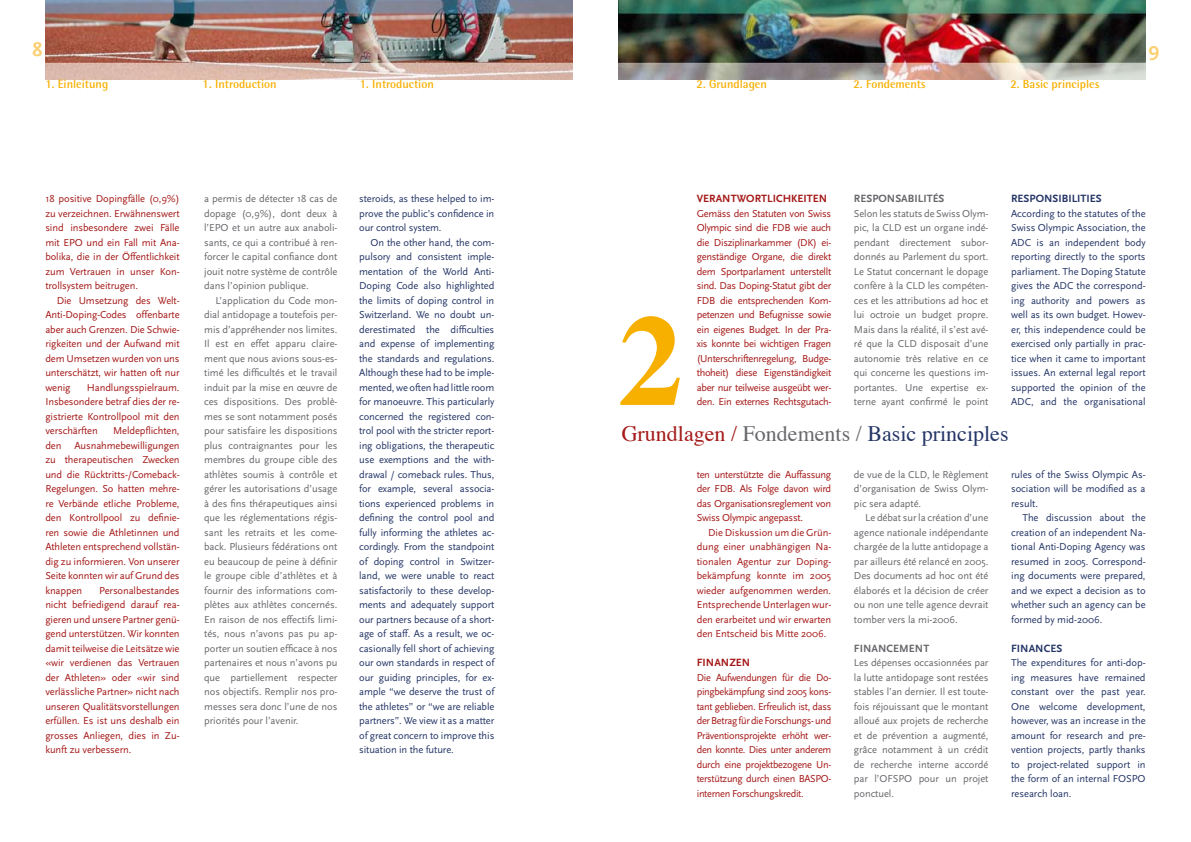
<style>
.page{position:relative;width:1191px;height:842px;background:#fff}
.page>*{position:absolute;margin:0;border:0;box-sizing:border-box;transform-origin:0 0}
.t1{font:700 129.1px "Times";color:#f7af00}
.t2{font:22px "Times";color:#253667}
.t3{font:700 12px "Rotis Semi Sans";color:#f7af00}
.t4{font:700 11px "Scala Sans";letter-spacing:.005em;color:#a41918}
.t5{font:700 11px "Scala Sans";letter-spacing:.005em;color:#68676c}
.t6{font:700 11px "Scala Sans";letter-spacing:.005em;color:#253667}
.t7{font:10.5px/14.5px "Scala Sans";letter-spacing:-.01em;color:#a41918;text-align:justify}
.t8{font:10.5px/14.5px "Scala Sans";letter-spacing:-.005em;color:#253667;text-align:justify}
.t9{font:10.5px/14.5px "Scala Sans";letter-spacing:-.005em;color:#68676c;text-align:justify}
.s1{color:#a41918}
.s2{color:#68676c}
</style>
<div class="page">
<img style="left:45px;top:0;width:528px;height:79px">
<img style="left:618px;top:0;width:527px;height:79px">
<p class="t3" style="left:45px;top:77px;width:64px">1. Einleitung</p>
<p class="t3" style="left:203px;top:77px;width:76px">1. Introduction</p>
<p class="t3" style="left:360px;top:77px;width:76px">1. Introduction</p>
<p class="t7" style="left:45px;top:192px;width:136px">18 positive Dopingfälle (0,9%) zu verzeichnen. Erwähnenswert sind insbesondere zwei Fälle mit EPO und ein Fall mit Ana&shy;bolika, die in der Öffentlichkeit zum Vertrauen in unser Kon&shy;trollsystem beitrugen.</p>
<p class="t7" style="left:45px;top:293px;width:136px;text-indent:11px">Die Umsetzung des Welt-Anti-Doping-Codes offenbarte aber auch Grenzen. Die Schwie&shy;rigkeiten und der Aufwand mit dem Umsetzen wurden von uns unterschätzt, wir hatten oft nur wenig</p>
<p class="t7" style="left:45px;top:380px;width:136px;text-indent:41px">Handlungsspielraum.<br>Ins- besondere betraf dies der re&shy;gistrierte Kontrollpool mit den verschärften</p>
<p class="t7" style="left:45px;top:424px;width:136px;text-indent:68px">Meldepflichten, den Ausnahmebewilligungen zu therapeutischen Zwecken und die Rücktritts-/Comeback-Regelungen. So hatten mehre&shy;re Verbände etliche Probleme, den Kontrollpool zu definie&shy;ren sowie die Athletinnen und Athleten entsprechend vollstän&shy;dig zu informieren. Von unserer Seite konnten wir auf Grund des knappen</p>
<p class="t7" style="left:45px;top:583px;width:136px;text-indent:54px">Personalbestandes nicht befriedigend darauf rea&shy;gieren und unsere Partner genü&shy;gend unterstützen. Wir konnten damit teilweise die Leitsätze wie «wir verdienen das Ver-trauen der Athleten» oder «wir sind verlässliche Partner» nicht nach unseren Qualitätsvorstellungen erfüllen. Es ist uns deshalb ein grosses Anliegen, dies in Zu&shy;kunft zu verbessern.</p>
<p class="t9" style="left:204px;top:192px;width:135px">a permis de détecter 18 cas de dopage (0,9%), dont deux à l’EPO et un autre aux anaboli&shy;sants, ce qui a contribué à ren&shy;forcer le capital confiance dont jouit notre système de contrôle dans l’opinion publique.</p>
<p class="t9" style="left:204px;top:293px;width:135px;text-indent:11px">L’application du Code mon&shy;dial antidopage a toutefois per&shy;mis d’appréhender nos limites.<br>Il est en effet apparu claire&shy;ment que nous avions sous-es&shy;timé les difficultés et le travail induit par la mise en œuvre de ces dispositions. Des problè&shy;mes se sont notamment posés pour satisfaire les dispositions plus contraignantes pour les membres du groupe cible des athlètes soumis à contrôle et gérer les autorisations d’usage à des fins thérapeutiques ainsi que les réglementations régis&shy;sant les retraits et les come&shy;back. Plusieurs fédérations ont eu beaucoup de peine à définir le groupe cible d’athlètes et à fournir des informations com&shy;plètes aux athlètes concernés.<br>En raison de nos effectifs limi&shy;tés, nous n’avons pas pu ap&shy;porter un soutien efficace à nos partenaires et nous n’avons pu que partiellement respecter nos objectifs. Remplir nos pro&shy;messes sera donc l’une de nos priorités pour l’avenir.</p>
<p class="t8" style="left:359px;top:192px;width:137px">steroids, as these helped to im&shy;prove the public’s confidence in our control system.</p>
<p class="t8" style="left:359px;top:235px;width:137px;text-indent:11px">On the other hand, the com&shy;pulsory and consistent imple&shy;mentation of the World Anti-Doping Code also highlighted the limits of doping control in Switzerland. We no doubt un&shy;derestimated the difficulties and expense of implementing the standards and regulations.<br>Although these had to be imple&shy;mented, we often had little room for manoeuvre. This particularly concerned the registered con&shy;trol pool with the stricter report&shy;ing obligations, the therapeutic use exemptions and the with&shy;drawal / comeback rules. Thus, for example, several associa&shy;tions experienced problems in defining the control pool and fully informing the athletes ac&shy;cordingly. From the standpoint of doping control in Switzer&shy;land, we were unable to react satisfactorily to these develop&shy;ments and adequately support our partners because of a short&shy;age of staff. As a result, we oc&shy;casionally fell short of achieving our own standards in respect of our guiding principles, for ex&shy;ample “we deserve the trust of the athletes” or “we are reliable partners”. We view it as a matter of great concern to improve this situation in the future.</p>
<p class="t3" style="left:696px;top:77px;width:72px">2. Grundlagen</p>
<p class="t3" style="left:853px;top:77px;width:74px">2. Fondements</p>
<p class="t3" style="left:1010px;top:77px;width:91px">2. Basic principles</p>
<h1 class="t1" style="left:618px;top:238px;width:66px">2</h1>
<p class="t4" style="left:697px;top:193px;width:14px">VERANT</p>
<p class="t4" style="left:736px;top:193px;width:18px">WORTL</p>
<p class="t4" style="left:772px;top:193px;width:42px">ICHKEITEN</p>
<p class="t7" style="left:697px;top:206px;width:136px">Gemäss den Statuten von Swiss Olympic sind die FDB wie auch die Disziplinarkammer (DK) ei&shy;genständige Organe, die direkt dem Sportparlament unterstellt sind. Das Doping-Statut gibt der FDB die entsprechenden Kom&shy;petenzen und Befugnisse sowie ein eigenes Budget. In der Pra&shy;xis konnte bei wichtigen Fragen (Unterschriftenregelung, Budge&shy;thoheit) diese Eigenständigkeit aber nur teilweise ausgeübt wer&shy;den. Ein externes Rechtsgutach-</p>
<p class="t5" style="left:854px;top:193px;width:15px">RESPONSA</p>
<p class="t5" style="left:908px;top:193px;width:37px">BILITÉS</p>
<p class="t9" style="left:854px;top:206px;width:136px">Selon les statuts de Swiss Olym&shy;pic, la CLD est un organe indé&shy;pendant directement subor&shy;donnés au Parlement du sport.<br>Le Statut concernant le dopage confère à la CLD les compéten&shy;ces et les attributions ad hoc et lui octroie un budget propre.<br>Mais dans la réalité, il s’est avé&shy;ré que la CLD disposait d’une autonomie très relative en ce qui concerne les questions im&shy;portantes. Une expertise ex&shy;terne ayant confirmé le point</p>
<p class="t6" style="left:1011px;top:193px;width:15px">RESPONS</p>
<p class="t6" style="left:1058px;top:193px;width:38px">IBILITIES</p>
<p class="t8" style="left:1011px;top:206px;width:136px">According to the statutes of the Swiss Olympic Association, the ADC is an independent body reporting directly to the sports parliament. The Doping Statute gives the ADC the correspond&shy;ing authority and powers as well as its own budget. Howev&shy;er, this independence could be exercised only partially in prac&shy;tice when it came to important issues. An external legal report supported the opinion of the ADC, and the organisational</p>
<h2 class="t2" style="left:621px;top:413px;width:388px"><span class="s1">Grundlagen /</span> <span class="s2">Fondements /</span> Basic principles</h2>
<p class="t7" style="left:697px;top:467px;width:136px">ten unterstützte die Auffassung der FDB. Als Folge davon wird das Organisationsreglement von Swiss Olympic angepasst.</p>
<p class="t7" style="left:697px;top:525px;width:136px;text-indent:11px">Die Diskussion um die Grün&shy;dung einer unabhängigen Na&shy;tionalen Agentur zur Doping&shy;bekämpfung konnte im 2005 wieder aufgenommen werden.<br>Entsprechende Unterlagen wur&shy;den erarbeitet und wir erwarten den Entscheid bis Mitte 2006.</p>
<p class="t4" style="left:697px;top:657px;width:18px">FINAN</p>
<p class="t4" style="left:729px;top:657px;width:14px">ZEN</p>
<p class="t7" style="left:697px;top:670px;width:136px">Die Aufwendungen für die Do&shy;pingbekämpfung sind 2005 kons&shy;tant geblieben. Erfreulich ist, dass der Betrag für die Forschungs- und Präventionsprojekte erhöht wer&shy;den konnte. Dies unter anderem durch eine projektbezogene Un&shy;terstützung durch einen BASPO&shy;internen Forschungskredit.</p>
<p class="t9" style="left:854px;top:467px;width:136px">de vue de la CLD, le Règlement d’organisation de Swiss Olym&shy;pic sera adapté.</p>
<p class="t9" style="left:854px;top:511px;width:136px;text-indent:11px">Le débat sur la création d’une agence nationale indépendante chargée de la lutte antidopage a par ailleurs été relancé en 2005.<br>Des documents ad hoc ont été élaborés et la décision de créer ou non une telle agence devrait tomber vers la mi-2006.</p>
<p class="t5" style="left:854px;top:642px;width:18px">FINAN</p>
<p class="t5" style="left:886px;top:642px;width:30px">CEMENT</p>
<p class="t9" style="left:854px;top:656px;width:136px">Les dépenses occasionnées par la lutte antidopage sont restées stables l’an dernier. Il est toute&shy;fois réjouissant que le montant alloué aux projets de recherche et de prévention a augmenté, grâce notamment à un crédit de recherche interne accordé par l’OFSPO pour un projet ponctuel.</p>
<p class="t8" style="left:1011px;top:467px;width:136px">rules of the Swiss Olympic As&shy;sociation will be modified as a result.</p>
<p class="t8" style="left:1011px;top:511px;width:136px;text-indent:11px">The discussion about the creation of an independent Na&shy;tional Anti-Doping Agency was resumed in 2005. Correspond&shy;ing documents were prepared, and we expect a decision as to whether such an agency can be formed by mid-2006.</p>
<p class="t6" style="left:1011px;top:642px;width:18px">FINAN</p>
<p class="t6" style="left:1043px;top:642px;width:13px">CES</p>
<p class="t8" style="left:1011px;top:656px;width:136px">The expenditures for anti-dop&shy;ing measures have remained constant over the past year.<br>One welcome development, however, was an increase in the amount for research and pre&shy;vention projects, partly thanks to project-related support in the form of an internal FOSPO research loan.</p>
</div>
